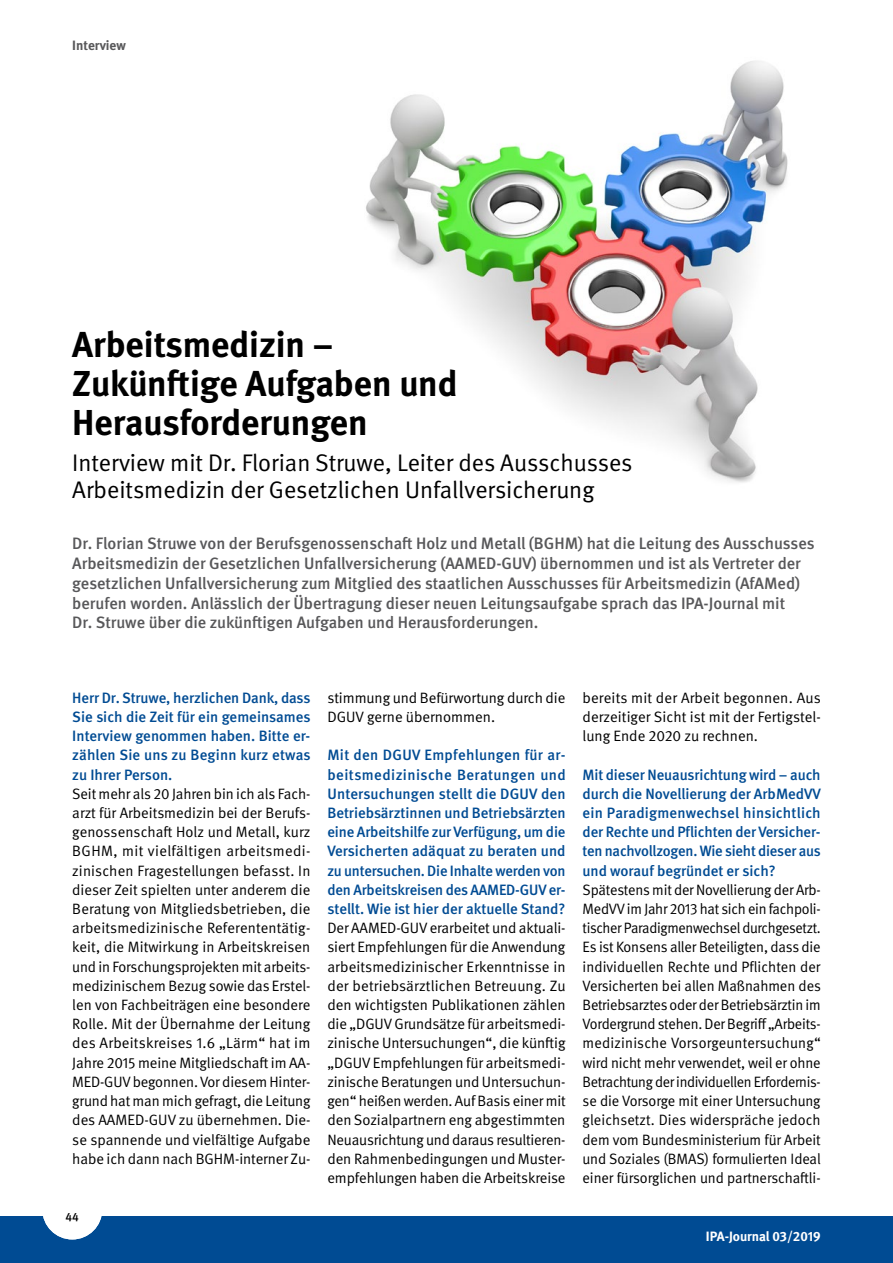
<style>
.page{position:relative;width:893px;height:1263px;background:#fff}
.page>*{position:absolute;margin:0;border:0;box-sizing:border-box;transform-origin:0 0}
._01_Standardschriftarten_ArtikelÜberschri{font:700 36px/39px "DGUV Meta";color:#000}
._01_Standardschriftarten_ArtikelÜberschri-2{font:24px/27px "DGUV Meta";color:#000}
._01_Standardschriftarten_Anleser_11pt{font:500 16.5px/19.8px "DGUV Meta";color:#58585a}
._01_Standardschriftarten_08_Interviewantw{font:15px/19.2px "DGUV Meta";letter-spacing:-.005em;color:#000;text-align:justify}
._01_Standardschriftarten_07_Interviewfrag{font:500 15px/19.2px "DGUV Meta";color:#004b93;text-align:justify}
.t1{font:700 13.5px "DGUV Meta";letter-spacing:-.005em;color:#fff}
.t2{font:700 13.5px "DGUV Meta";color:#58585a}
.t3{font:500 13.5px "DGUV Meta";color:#000}
.t4{font:500 12px "DGUV Meta";color:#000}
</style>
<div class="page">
<div style="left:0;top:1216px;width:893px;height:47px;background:#004b93"></div>
<img style="left:366px;top:61px;width:422px;height:422px">
<div style="left:42px;top:1179px;width:60px;height:60px;background:#fff;border-radius:50%"></div>
<p class="t2" style="left:72px;top:37px;width:55px">Interview</p>
<h1 class="_01_Standardschriftarten_ArtikelÜberschri" style="left:72px;top:326px;width:387px">Arbeitsmedizin –<br>Zukünftige Aufgaben und<br>Herausforderungen</h1>
<h2 class="_01_Standardschriftarten_ArtikelÜberschri-2" style="left:72px;top:450px;width:562px">Interview mit Dr. Florian Struwe, Leiter des Ausschusses<br>Arbeitsmedizin der Gesetzlichen Unfallversicherung</h2>
<p class="_01_Standardschriftarten_Anleser_11pt" style="left:72px;top:534px;width:744px">Dr. Florian Struwe von der Berufsgenossenschaft Holz und Metall (BGHM) hat die Leitung des Ausschusses Arbeitsmedizin der Gesetzlichen Unfallversicherung (AAMED-GUV) übernommen und ist als Vertreter der gesetzlichen Unfallversicherung zum Mitglied des staatlichen Ausschusses für Arbeitsmedizin (AfAMed) berufen worden. Anlässlich der Übertragung dieser neuen Leitungsaufgabe sprach das IPA-Journal mit<br>Dr. Struwe über die zukünftigen Aufgaben und Herausforderungen.</p>
<p class="_01_Standardschriftarten_07_Interviewfrag" style="left:72px;top:688px;width:240px">Herr Dr. Struwe, herzlichen Dank, dass Sie sich die Zeit für ein gemeinsames Interview genommen haben. Bitte er&shy;zählen Sie uns zu Beginn kurz etwas zu Ihrer Person.</p>
<p class="_01_Standardschriftarten_08_Interviewantw" style="left:72px;top:784px;width:240px">Seit mehr als 20 Jahren bin ich als Fach&shy;arzt für Arbeitsmedizin bei der Berufs&shy;genossenschaft Holz und Metall, kurz BGHM, mit vielfältigen arbeitsmedi&shy;zinischen Fragestellungen befasst. In dieser Zeit spielten unter anderem die Beratung von Mitgliedsbetrieben, die arbeitsmedizinische Referententätig&shy;keit, die Mitwirkung in Arbeitskreisen und in Forschungsprojekten mit arbeits&shy;medizinischem Bezug sowie das Erstel&shy;len von Fachbeiträgen eine besondere Rolle. Mit der Übernahme der Leitung des Arbeitskreises 1.6 „Lärm“ hat im Jahre 2015 meine Mitgliedschaft im AA-MED-GUV begonnen. Vor diesem Hinter&shy;grund hat man mich gefragt, die Leitung des AAMED-GUV zu übernehmen. Die&shy;se spannende und vielfältige Aufgabe habe ich dann nach BGHM-interner Zu-</p>
<p class="t3" style="left:65px;top:1209px;width:17px">44</p>
<p class="t4" style="left:66px;top:1210px;width:15px">44</p>
<p class="_01_Standardschriftarten_08_Interviewantw" style="left:327px;top:688px;width:240px">stimmung und Befürwortung durch die<br>DGUV gerne übernommen.</p>
<p class="_01_Standardschriftarten_07_Interviewfrag" style="left:327px;top:746px;width:240px">Mit den DGUV Empfehlungen für ar&shy;beitsmedizinische Beratungen und Untersuchungen stellt die DGUV den Betriebsärztinnen und Betriebsärzten eine Arbeitshilfe zur Verfügung, um die Versicherten adäquat zu beraten und zu untersuchen. Die Inhalte werden von den Arbeitskreisen des AAMED-GUV er&shy;stellt. Wie ist hier der aktuelle Stand?</p>
<p class="_01_Standardschriftarten_08_Interviewantw" style="left:327px;top:919px;width:240px">Der AAMED-GUV erarbeitet und aktuali&shy;siert Empfehlungen für die Anwendung arbeitsmedizinischer Erkenntnisse in der betriebsärztlichen Betreuung. Zu den wichtigsten Publikationen zählen die „DGUV Grundsätze für arbeitsmedi&shy;zinische Untersuchungen“, die künftig „DGUV Empfehlungen für arbeitsmedi&shy;zinische Beratungen und Untersuchun&shy;gen“ heißen werden. Auf Basis einer mit den Sozialpartnern eng abgestimmten Neuausrichtung und daraus resultieren&shy;den Rahmenbedingungen und Muster&shy;empfehlungen haben die Arbeitskreise</p>
<p class="_01_Standardschriftarten_08_Interviewantw" style="left:583px;top:688px;width:240px">bereits mit der Arbeit begonnen. Aus derzeitiger Sicht ist mit der Fertigstel&shy;lung Ende 2020 zu rechnen.</p>
<p class="_01_Standardschriftarten_07_Interviewfrag" style="left:583px;top:765px;width:240px">Mit dieser Neuausrichtung wird – auch durch die Novellierung der ArbMedVV ein Paradigmenwechsel hinsichtlich der Rechte und Pflichten der Versicher&shy;ten nachvollzogen. Wie sieht dieser aus und worauf begründet er sich?</p>
<p class="_01_Standardschriftarten_08_Interviewantw" style="left:583px;top:880px;width:240px">Spätestens mit der Novellierung der Arb-MedVV im Jahr 2013 hat sich ein fachpoli&shy;tischer Paradigmenwechsel durchgesetzt.<br>Es ist Konsens aller Beteiligten, dass die individuellen Rechte und Pflichten der Versicherten bei allen Maßnahmen des Betriebsarztes oder der Betriebsärztin im Vordergrund stehen. Der Begriff „Arbeits&shy;medizinische Vorsorgeuntersuchung“ wird nicht mehr verwendet, weil er ohne Betrachtung der individuellen Erfordernis&shy;se die Vorsorge mit einer Untersuchung gleichsetzt. Dies widerspräche jedoch dem vom Bundesministerium für Arbeit und Soziales (BMAS) formulierten Ideal einer fürsorglichen und partnerschaftli-</p>
<p class="t1" style="left:706px;top:1228px;width:116px">IPA-Journal 03/2019</p>
</div>
